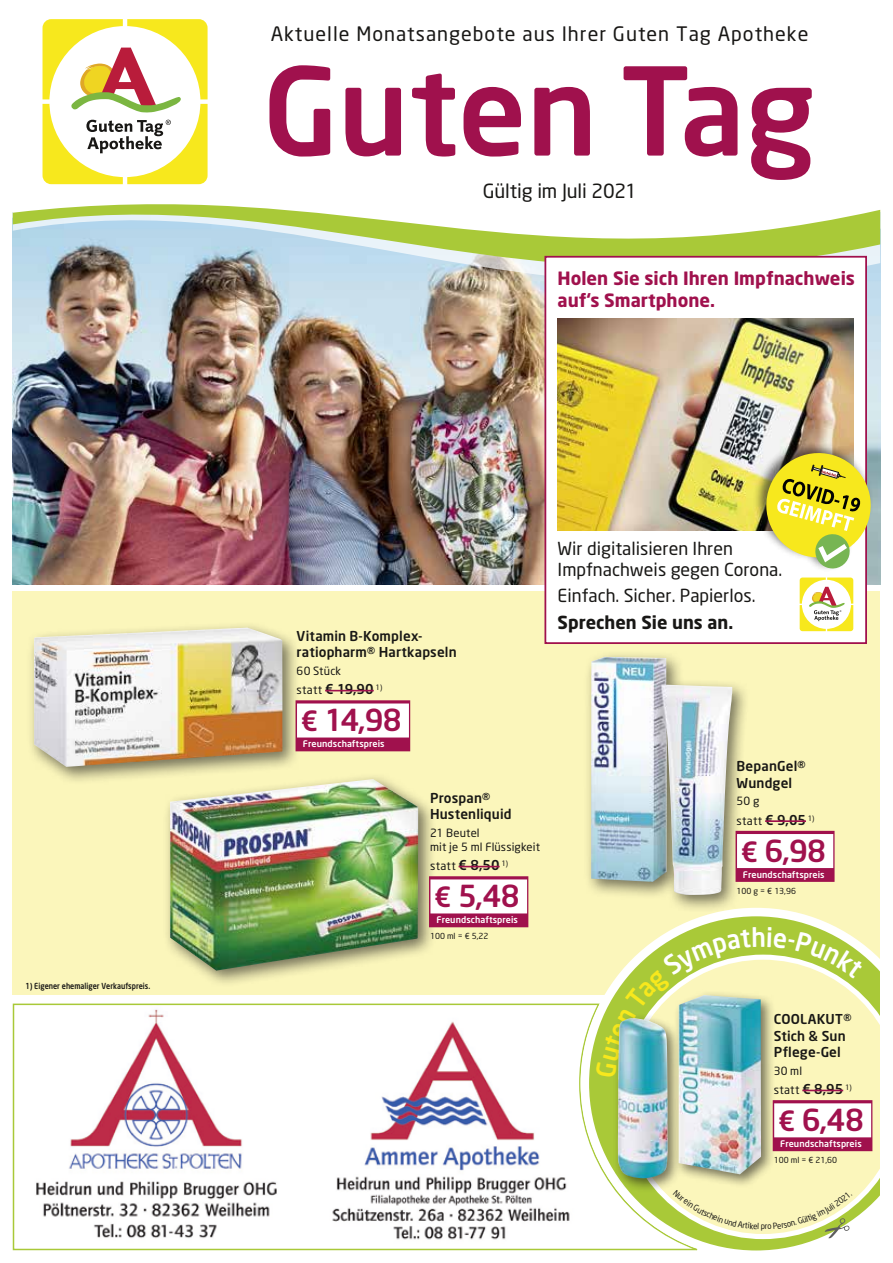
<style>
.page{position:relative;width:893px;height:1263px;background:#fff}
.page>*{position:absolute;margin:0;border:0;box-sizing:border-box;transform-origin:0 0}
.t1{font:500 120.15px "Neo Sans";letter-spacing:-.005em;color:#a0114d}
._04_Angebotspreis{font:500 30px "Neo Sans";letter-spacing:-.025em;color:#a0114d}
.t2{font:19.65px "Neo Sans";letter-spacing:.05em;color:#181715}
.t3{font:19.35px "Neo Sans";letter-spacing:-.01em;color:#181715}
.t4{font:700 18.15px/21.3px "Neo Sans";color:#a0114d}
.t5{font:17.85px/21.3px "Neo Sans";color:#181715}
.t6{font:700 17.85px "Neo Sans";color:#181715}
._01_Artikel{font:500 13.5px/16.5px "Neo Sans";letter-spacing:.01em;color:#181715}
._03_statt_Preis{font:500 13.5px "Neo Sans";color:#181715}
._03_statt_Preis-2{font:11.55px "Neo Sans";letter-spacing:.025em;color:#181715}
._02_Text{font:11.25px/14.2px "Neo Sans";letter-spacing:.015em;color:#181715}
._07_T_Wirberaten{font:500 9px "Neo Sans";letter-spacing:.01em;color:#fff}
._05_Grundpreis{font:8.25px "Neo Sans";color:#181715}
.t7{font:500 8.25px "Neo Sans";color:#181715;scale:.88 1}
.s1{font-weight:400;font-size:11.55px}
.s2{font-size:27.6px}
.s3{font-weight:500;font-size:13.5px}
</style>
<div class="page">
<img style="left:13px;top:322px;width:867px;height:262px">
<div style="left:13px;top:591px;width:867px;height:404px;background:#fbf6bb"></div>
<svg style="left:13px;top:173px;width:867px;height:149px"></svg>
<svg style="left:43px;top:19px;width:165px;height:165px"></svg>
<svg style="left:12px;top:1003px;width:568px;height:248px"></svg>
<svg style="left:580px;top:908px;width:295px;height:343px"></svg>
<svg style="left:621px;top:954px;width:259px;height:285px"></svg>
<div style="left:584px;top:649px;width:166px;height:264px;background:#181715;opacity:.6"></div>
<img style="left:591px;top:657px;width:141px;height:238px">
<div style="left:735px;top:831px;width:99px;height:51px;background:#a0114d"></div>
<div style="left:737px;top:834px;width:96px;height:34px;background:#fff"></div>
<hr style="left:765px;top:820px;width:41px;height:2px;background:#a0114d">
<div style="left:27px;top:621px;width:274px;height:163px;background:#181715;opacity:.6"></div>
<img style="left:34px;top:628px;width:249px;height:139px">
<div style="left:296px;top:700px;width:114px;height:51px;background:#a0114d"></div>
<div style="left:297px;top:703px;width:112px;height:34px;background:#fff"></div>
<hr style="left:325px;top:690px;width:49px;height:1px;background:#a0114d">
<div style="left:612px;top:989px;width:163px;height:204px;background:#181715;opacity:.6"></div>
<img style="left:617px;top:1077px;width:144px;height:101px">
<div style="left:773px;top:1100px;width:99px;height:51px;background:#a0114d"></div>
<div style="left:774px;top:1103px;width:97px;height:34px;background:#fff"></div>
<hr style="left:802px;top:1090px;width:41px;height:1px;background:#a0114d">
<div style="left:163px;top:772px;width:274px;height:216px;background:#181715;opacity:.6"></div>
<img style="left:170px;top:779px;width:248px;height:192px">
<div style="left:429px;top:876px;width:99px;height:51px;background:#a0114d"></div>
<div style="left:430px;top:879px;width:97px;height:34px;background:#fff"></div>
<hr style="left:459px;top:866px;width:41px;height:1px;background:#a0114d">
<div style="left:544px;top:256px;width:323px;height:388px;background:#fff;border:2px solid #a0114d"></div>
<img style="left:558px;top:318px;width:296px;height:213px">
<div style="left:753px;top:439px;width:121px;height:133px;background:#181715;opacity:.6"></div>
<img style="left:760px;top:447px;width:116px;height:123px">
<svg style="left:797px;top:575px;width:59px;height:59px"></svg>
<svg style="left:800px;top:577px;width:53px;height:54px"></svg>
<svg style="left:595px;top:927px;width:269px;height:150px"></svg>
<svg style="left:673px;top:1189px;width:179px;height:49px;background:#eeefb1"></svg>
<p class="t7" style="left:26px;top:980px;width:143px">1) Eigener ehemaliger Verkaufspreis.</p>
<p class="t2" style="left:271px;top:22px;width:539px">Aktuelle Monatsangebote aus Ihrer Guten Tag Apotheke</p>
<p class="t1" style="left:263px;top:35px;width:554px">Guten Tag</p>
<p class="t3" style="left:483px;top:179px;width:155px">Gültig im Juli 2021</p>
<p class="t4" style="left:558px;top:268px;width:299px">Holen Sie sich Ihren Impfnachweis auf‘s Smartphone.</p>
<p class="_01_Artikel" style="left:297px;top:627px;width:162px">Vitamin B-Komplex&shy;ratiopharm® Hartkapseln</p>
<p class="_02_Text" style="left:297px;top:663px;width:46px">60 Stück</p>
<p class="_03_statt_Preis" style="left:297px;top:681px;width:87px"><span class="s1">statt</span> € 19,90 <sup>1)</sup></p>
<p class="_04_Angebotspreis" style="left:301px;top:701px;width:102px"><span class="s2">€</span> 14,98</p>
<p class="_07_T_Wirberaten" style="left:303px;top:738px;width:83px">Freundschaftspreis</p>
<p class="_01_Artikel" style="left:430px;top:789px;width:83px">Prospan®<br>Hustenliquid</p>
<p class="_02_Text" style="left:430px;top:825px;width:112px">21 Beutel<br>mit je 5 ml Flüssigkeit</p>
<p class="_03_statt_Preis-2" style="left:430px;top:859px;width:80px">statt <span class="s3">€ 8,50</span> <sup>1)</sup></p>
<p class="_04_Angebotspreis" style="left:434px;top:877px;width:87px"><span class="s2">€</span> 5,48</p>
<p class="_07_T_Wirberaten" style="left:436px;top:914px;width:83px">Freundschaftspreis</p>
<p class="_05_Grundpreis" style="left:430px;top:931px;width:60px">100 ml = € 5,22</p>
<p class="t5" style="left:558px;top:537px;width:226px">Wir digitalisieren Ihren<br>Impfnachweis gegen Corona.</p>
<p class="t5" style="left:558px;top:585px;width:199px">Einfach. Sicher. Papierlos.</p>
<p class="t6" style="left:558px;top:611px;width:177px">Sprechen Sie uns an.</p>
<p class="_01_Artikel" style="left:737px;top:758px;width:71px">BepanGel®</p>
<p class="_01_Artikel" style="left:737px;top:774px;width:57px">Wundgel</p>
<p class="_02_Text" style="left:737px;top:794px;width:24px">50 g</p>
<p class="_03_statt_Preis-2" style="left:737px;top:813px;width:79px">statt <span class="s3">€ 9,05</span> <sup>1)</sup></p>
<p class="_04_Angebotspreis" style="left:741px;top:832px;width:87px"><span class="s2">€</span> 6,98</p>
<p class="_07_T_Wirberaten" style="left:743px;top:869px;width:83px">Freundschaftspreis</p>
<p class="_05_Grundpreis" style="left:737px;top:886px;width:61px">100 g = € 13,96</p>
<p class="_01_Artikel" style="left:774px;top:1011px;width:79px">COOLAKUT®<br>Stich &amp; Sun<br>Pflege-Gel</p>
<p class="_02_Text" style="left:774px;top:1063px;width:30px">30 ml</p>
<p class="_03_statt_Preis-2" style="left:774px;top:1083px;width:80px">statt <span class="s3">€ 8,95</span> <sup>1)</sup></p>
<p class="_04_Angebotspreis" style="left:778px;top:1101px;width:87px"><span class="s2">€</span> 6,48</p>
<p class="_07_T_Wirberaten" style="left:780px;top:1138px;width:83px">Freundschaftspreis</p>
<p class="_05_Grundpreis" style="left:774px;top:1155px;width:65px">100 ml = € 21,60</p>
</div>
